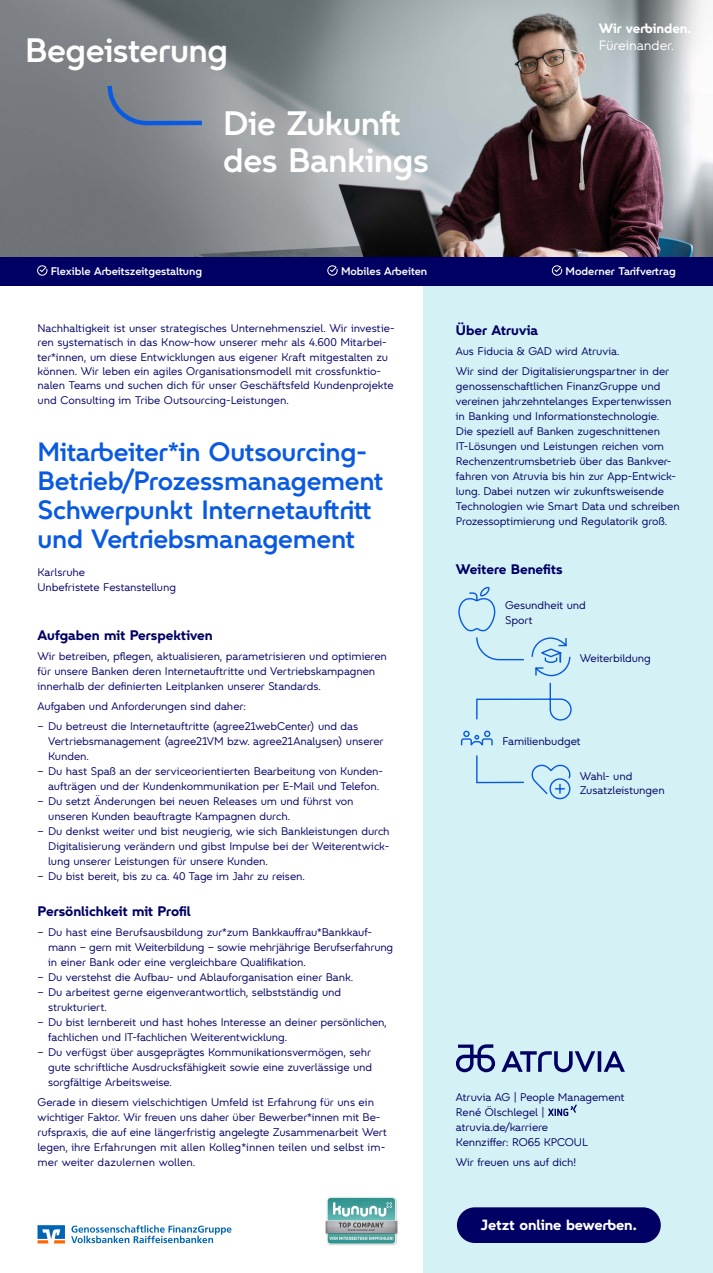
<style>
.page{position:relative;width:713px;height:1273px;background:#fff}
.page>*{position:absolute;margin:0;border:0;box-sizing:border-box;transform-origin:0 0}
.t1{font:500 34.38px/72.5px "VIA Type";letter-spacing:-.015em;color:#fff}
.t2{font:500 26.88px/28.8px "VIA Type";letter-spacing:-.01em;color:#0a5ae1}
.t3{font:700 15.06px "VIA Type";letter-spacing:-.005em;color:#fff}
.t4{font:700 14.06px "VIA Type";color:#000064}
.t5{font:700 13.75px "VIA Type";letter-spacing:-.005em;color:#fff}
.t6{font:13.75px "VIA Type";letter-spacing:-.015em;color:#fff}
.t7{font:11.25px/15px "VIA Type";letter-spacing:-.01em;color:#000064}
.t8{font:500 11.25px "VIA Type";letter-spacing:-.005em;color:#fff}
</style>
<div class="page">
<img style="left:0;top:0;width:712px;height:257px">
<svg style="left:105px;top:82px;width:101px;height:46px;background:#798497"></svg>
<div style="left:423px;top:285px;width:289px;height:987px;background:#d4f2f5"></div>
<svg style="left:548px;top:1104px;width:29px;height:12px"></svg>
<div style="left:0;top:257px;width:712px;height:28px;background:#000064"></div>
<svg style="left:37px;top:265px;width:11px;height:11px"></svg>
<svg style="left:327px;top:265px;width:11px;height:11px"></svg>
<svg style="left:551px;top:265px;width:11px;height:11px"></svg>
<svg style="left:458px;top:586px;width:114px;height:135px"></svg>
<svg style="left:476px;top:755px;width:95px;height:45px"></svg>
<svg style="left:460px;top:730px;width:33px;height:16px"></svg>
<img style="left:325px;top:1196px;width:73px;height:49px">
<div style="left:457px;top:1207px;width:203px;height:35px;background:#000064;border-radius:18px"></div>
<svg style="left:71px;top:1225px;width:160px;height:18px"></svg>
<svg style="left:37px;top:1225px;width:28px;height:18px"></svg>
<svg style="left:501px;top:1051px;width:124px;height:21px"></svg>
<svg style="left:456px;top:1044px;width:39px;height:28px"></svg>
<h1 class="t1" style="left:223px;top:13px;width:179px;text-indent:-198px">Begeisterung<br>Die Zukunft</h1>
<h1 class="t1" style="left:223px;top:123px;width:207px">des Bankings</h1>
<p class="t5" style="left:598px;top:20px;width:94px">Wir verbinden.</p>
<p class="t6" style="left:598px;top:36px;width:77px">Füreinander.</p>
<p class="t8" style="left:51px;top:264px;width:153px">Flexible Arbeitszeitgestaltung</p>
<p class="t8" style="left:341px;top:264px;width:88px">Mobiles Arbeiten</p>
<p class="t8" style="left:565px;top:264px;width:112px">Moderner Tarifvertrag</p>
<p class="t7" style="left:38px;top:321px;width:358px;line-height:14.4px">Nachhaltigkeit ist unser strategisches Unternehmensziel. Wir investie&shy;ren systematisch in das Know-how unserer mehr als 4.600 Mitarbei&shy;ter*innen, um diese Entwicklungen aus eigener Kraft mitgestalten zu können. Wir leben ein agiles Organisationsmodell mit crossfunktio&shy;nalen Teams und suchen dich für unser Geschäftsfeld Kundenprojekte und Consulting im Tribe Outsourcing-Leistungen.</p>
<h2 class="t2" style="left:38px;top:437px;width:348px">Mitarbeiter*in Outsourcing-<br>Betrieb/Prozessmanagement<br>Schwerpunkt Internetauftritt und Vertriebsmanagement</h2>
<p class="t7" style="left:38px;top:564px;width:140px;line-height:14.7px">Karlsruhe<br>Unbefristete Festanstellung</p>
<p class="t4" style="left:38px;top:626px;width:177px">Aufgaben mit Perspektiven</p>
<p class="t7" style="left:38px;top:648px;width:351px">Wir betreiben, pflegen, aktualisieren, parametrisieren und optimieren für unsere Banken deren Internetauftritte und Vertriebskampagnen innerhalb der definierten Leitplanken unserer Standards.</p>
<p class="t7" style="left:38px;top:698px;width:210px">Aufgaben und Anforderungen sind daher:</p>
<p class="t7" style="left:48px;top:718px;width:337px;text-indent:-11px">– Du betreust die Internetauftritte (agree21webCenter) und das<br>Vertriebsmanagement (agree21VM bzw. agree21Analysen) unserer<br>Kunden.</p>
<p class="t7" style="left:38px;top:763px;width:347px;text-align:center">– Du hast Spaß an der serviceorientierten Bearbeitung von Kunden&shy;aufträgen und der Kundenkommunikation per E-Mail und Telefon.</p>
<p class="t7" style="left:48px;top:793px;width:307px;text-indent:-11px">– Du setzt Änderungen bei neuen Releases um und führst von unseren Kunden beauftragte Kampagnen durch.</p>
<p class="t7" style="left:48px;top:823px;width:343px;text-align:justify;text-indent:-11px">– Du denkst weiter und bist neugierig, wie sich Bankleistungen durch Digitalisierung verändern und gibst Impulse bei der Weiterentwick&shy;lung unserer Leistungen für unsere Kunden.</p>
<p class="t7" style="left:38px;top:868px;width:269px">– Du bist bereit, bis zu ca. 40 Tage im Jahr zu reisen.</p>
<p class="t4" style="left:38px;top:901px;width:155px">Persönlichkeit mit Profil</p>
<p class="t7" style="left:48px;top:924px;width:346px;text-indent:-11px">– Du hast eine Berufsausbildung zur*zum Bankkauffrau*Bankkauf&shy;mann – gern mit Weiterbildung – sowie mehrjährige Berufserfahrung in einer Bank oder eine vergleichbare Qualifikation.</p>
<p class="t7" style="left:38px;top:969px;width:317px">– Du verstehst die Aufbau- und Ablauforganisation einer Bank.</p>
<p class="t7" style="left:48px;top:984px;width:294px;text-indent:-11px">– Du arbeitest gerne eigenverantwortlich, selbstständig und strukturiert.</p>
<p class="t7" style="left:48px;top:1014px;width:340px;text-indent:-11px">– Du bist lernbereit und hast hohes Interesse an deiner persönlichen, fachlichen und IT-fachlichen Weiterentwicklung.</p>
<p class="t7" style="left:48px;top:1044px;width:325px;text-align:justify;text-indent:-11px">– Du verfügst über ausgeprägtes Kommunikationsvermögen, sehr gute schriftliche Ausdrucksfähigkeit sowie eine zuverlässige und sorgfältige Arbeitsweise.</p>
<p class="t7" style="left:38px;top:1094px;width:351px">Gerade in diesem vielschichtigen Umfeld ist Erfahrung für uns ein wichtiger Faktor. Wir freuen uns daher über Bewerber*innen mit Be&shy;rufspraxis, die auf eine längerfristig angelegte Zusammenarbeit Wert legen, ihre Erfahrungen mit allen Kolleg*innen teilen und selbst im&shy;mer weiter dazulernen wollen.</p>
<p class="t4" style="left:456px;top:321px;width:84px">Über Atruvia</p>
<p class="t7" style="left:456px;top:340px;width:215px;line-height:20px">Aus Fiducia &amp; GAD wird Atruvia.<br>Wir sind der Digitalisierungspartner in der</p>
<p class="t7" style="left:456px;top:378px;width:225px">genossenschaftlichen FinanzGruppe und vereinen jahrzehntelanges Expertenwissen in Banking und Informationstechnologie.<br>Die speziell auf Banken zugeschnittenen IT-Lösungen und Leistungen reichen vom Rechenzentrumsbetrieb über das Bankver&shy;fahren von Atruvia bis hin zur App-Entwick&shy;lung. Dabei nutzen wir zukunftsweisende Technologien wie Smart Data und schreiben Prozessoptimierung und Regulatorik groß.</p>
<p class="t4" style="left:456px;top:559px;width:108px">Weitere Benefits</p>
<p class="t7" style="left:505px;top:598px;width:82px;line-height:14.4px">Gesundheit und<br>Sport</p>
<p class="t7" style="left:579px;top:650px;width:73px">Weiterbildung</p>
<p class="t7" style="left:502px;top:733px;width:80px">Familienbudget</p>
<p class="t7" style="left:579px;top:768px;width:86px;line-height:14.4px">Wahl- und<br>Zusatzleistungen</p>
<p class="t7" style="left:456px;top:1089px;width:170px">Atruvia AG | People Management<br>René Ölschlegel | atruvia.de/karriere<br>Kennziffer: RO65 KPCOUL</p>
<p class="t7" style="left:456px;top:1154px;width:122px">Wir freuen uns auf dich!</p>
<h3 class="t3" style="left:481px;top:1215px;width:157px">Jetzt online bewerben.</h3>
</div>
